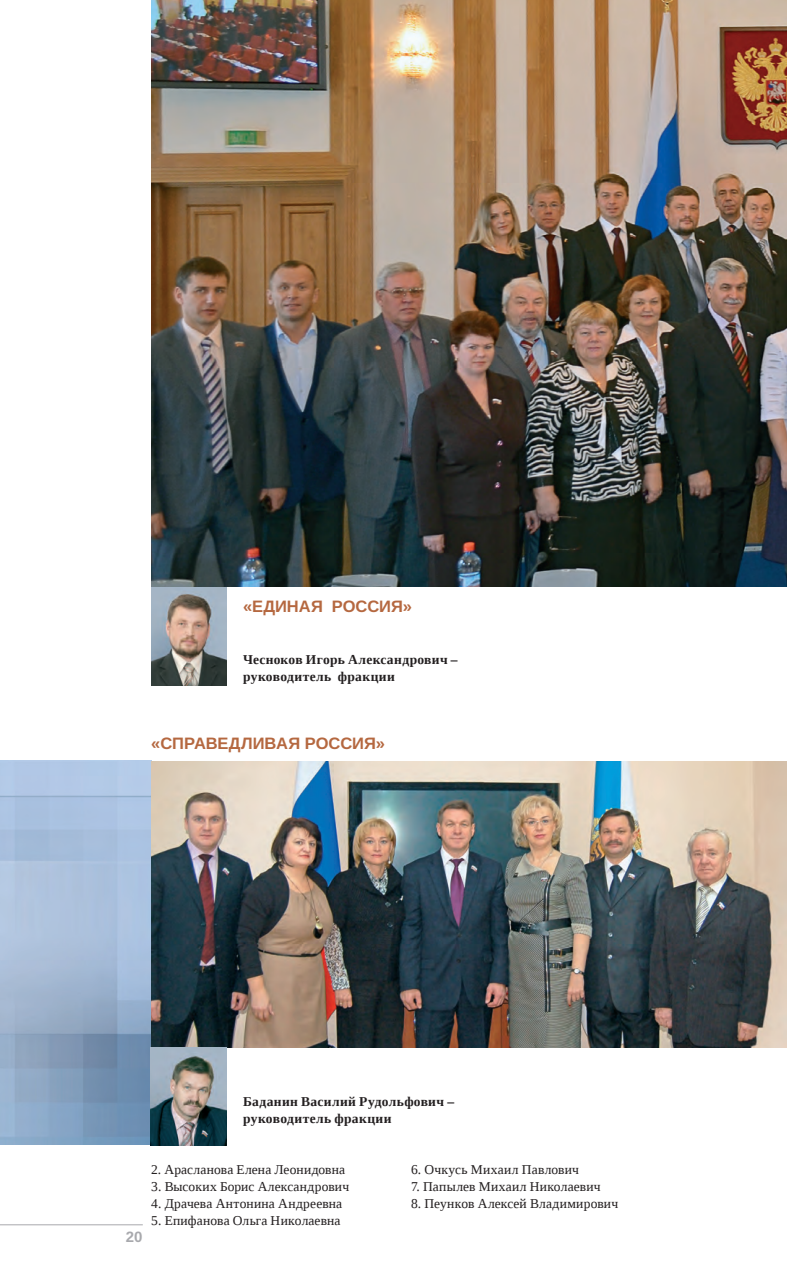
<style>
.page{position:relative;width:787px;height:1276px;background:#fff}
.page>*{position:absolute;margin:0;border:0;box-sizing:border-box;transform-origin:0 0}
.t1{font:700 16.5px "Liberation Sans";letter-spacing:-.005em;color:#b56840}
.t2{font:700 15px "Liberation Sans";color:#a8a9ad}
.t3{font:13.5px "Liberation Serif";letter-spacing:.01em;color:#231f20}
.t4{font:700 13.5px/17px "Liberation Serif";letter-spacing:.025em;color:#231f20}
</style>
<div class="page">
<img style="left:151px;top:0;width:636px;height:587px">
<img style="left:0;top:760px;width:151px;height:384px">
<img style="left:151px;top:761px;width:636px;height:286px">
<img style="left:151px;top:1047px;width:75px;height:98px">
<img style="left:151px;top:588px;width:75px;height:98px">
<hr style="left:0;top:1224px;width:143px;height:1px;background:#a8a9ad">
<p class="t1" style="left:243px;top:595px;width:22px">«ЕДИН</p>
<p class="t1" style="left:299px;top:595px;width:115px">АЯ РОССИЯ»</p>
<p class="t4" style="left:243px;top:650px;width:216px">Чесноков Игорь Александрович – руководитель фракции</p>
<p class="t1" style="left:151px;top:731px;width:67px">«СПРАВЕДЛИВ</p>
<p class="t1" style="left:276px;top:731px;width:110px">АЯ РОССИЯ»</p>
<p class="t4" style="left:243px;top:1092px;width:212px">Баданин Василий Рудольфович – руководитель фракции</p>
<p class="t2" style="left:126px;top:1226px;width:18px">20</p>
<p class="t3" style="left:151px;top:1160px;width:195px">2. Арасланова Елена Леонидовна</p>
<p class="t3" style="left:151px;top:1177px;width:199px">3. Высоких Борис Александрович</p>
<p class="t3" style="left:151px;top:1194px;width:192px">4. Драчева Антонина Андреевна</p>
<p class="t3" style="left:151px;top:1211px;width:191px">5. Епифанова Ольга Николаевна</p>
<p class="t3" style="left:411px;top:1160px;width:169px">6. Очкусь Михаил Павлович</p>
<p class="t3" style="left:411px;top:1177px;width:191px">7. Папылев Михаил Николаевич</p>
<p class="t3" style="left:411px;top:1194px;width:209px">8. Пеунков Алексей Владимирович</p>
</div>
